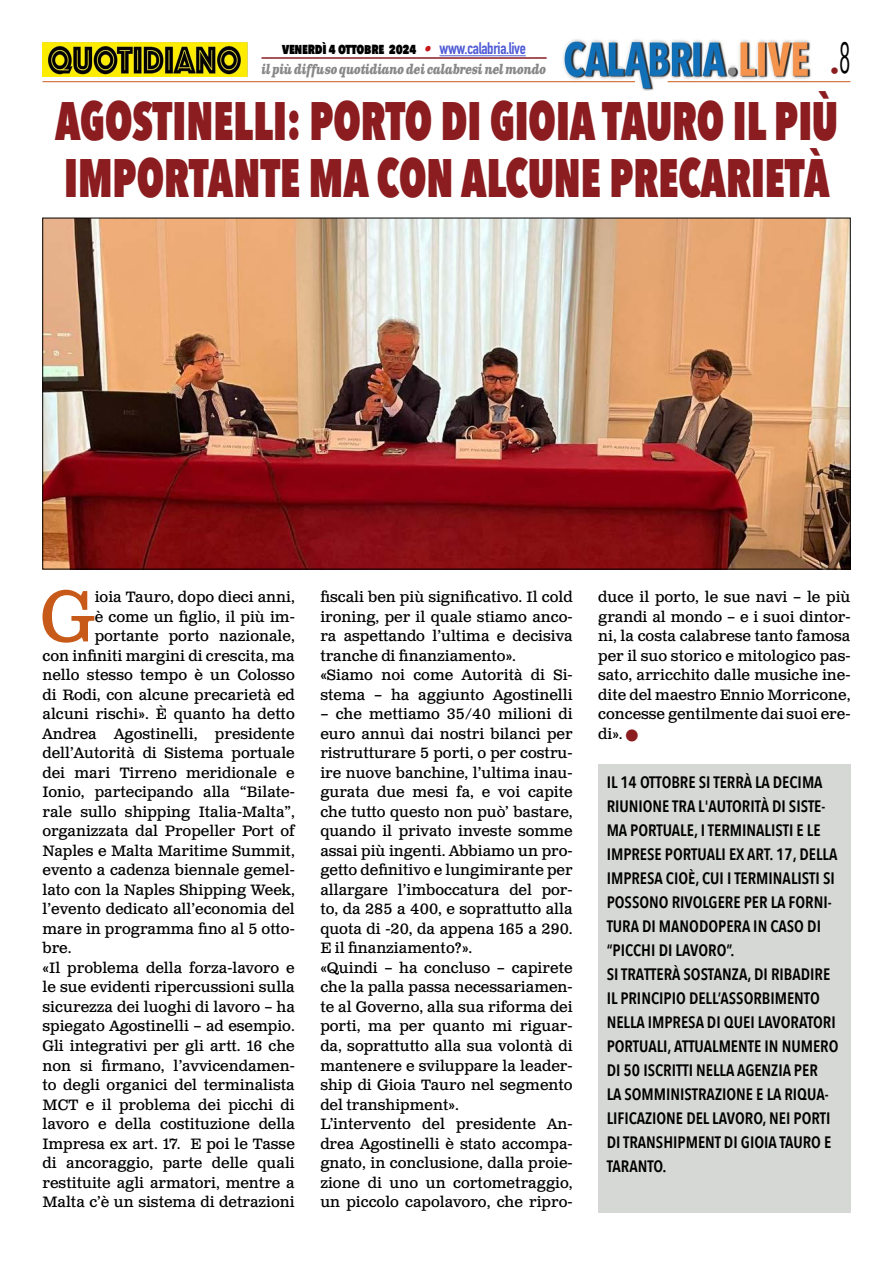
<style>
.page{position:relative;width:893px;height:1263px;background:#fff}
.page>*{position:absolute;margin:0;border:0;box-sizing:border-box;transform-origin:0 0}
.t1{font:71.25px "Clarendon Text Pro";color:#c85a19}
.t2{font:800 54px/57px "Avenir Next Condensed";color:#8b1c1f;scale:.79 1}
.t3{font:18px "Avenir Next Condensed";color:#8b1c1f}
.t4{font:600 16.5px/24px "Avenir Next Condensed";color:#000}
.t5{font:15px/19.5px "Clarendon Text Pro";color:#000}
.t6{font:800 15px "Avenir Next Condensed";letter-spacing:-.02em;color:#000;scale:.9 1}
.t7{font:italic 700 13.5px "Clarendon Text Pro";letter-spacing:-.04em;color:#878787;scale:.79 1}
.s1{font-family:"Clarendon Text Pro";font-weight:700;font-style:italic;color:#ca181a}
.s2{font-family:"DIN Condensed";font-weight:700;font-size:16.5px;color:#4f5cd6}
.s3{color:#8b1c1f}
</style>
<div class="page">
<img style="left:563px;top:39px;width:248px;height:51px">
<hr style="left:43px;top:81px;width:592px;height:1px;background:#c85a19">
<hr style="left:668px;top:81px;width:182px;height:1px;background:#c85a19">
<hr style="left:439px;top:55px;width:87px;height:1px;background:#4f5cd6">
<hr style="left:261px;top:57px;width:286px;height:2px;background:#8b1c1f">
<img style="left:43px;top:42px;width:204px;height:35px">
<img style="left:45px;top:220px;width:803px;height:347px">
<div style="left:598px;top:764px;width:252px;height:449px;background:#d6d8d5"></div>
<p class="t3" style="left:830px;top:55px;width:22px">•<sup>8</sup></p>
<p class="t6" style="left:282px;top:39px;width:272px">venerdì 4 ottobre 2024 <span class="s1">•</span> <span class="s2">www.calabria.live</span></p>
<p class="t7" style="left:261px;top:61px;width:362px">il più diffuso quotidiano dei calabresi nel mondo</p>
<h2 class="t2" style="left:55px;top:92px;width:993px">AGOSTINELLI: PORTO DI GIOIA TAURO IL PIÙ<br>IMPORTANTE MA CON ALCUNE PRECARIETÀ</h2>
<h1 class="t1" style="left:40px;top:574px;width:56px">G</h1>
<p class="t5" style="left:95px;top:588px;width:202px">ioia Tauro, dopo dieci anni,</p>
<p class="t5" style="left:95px;top:608px;width:202px">è come un figlio, il più im-</p>
<p class="t5" style="left:95px;top:627px;width:202px">portante porto nazionale,</p>
<p class="t5" style="left:43px;top:647px;width:254px">con infiniti margini di crescita, ma</p>
<p class="t5" style="left:43px;top:666px;width:254px">nello stesso tempo è un Colosso</p>
<p class="t5" style="left:43px;top:686px;width:254px">di Rodi, con alcune precarietà ed</p>
<p class="t5" style="left:43px;top:705px;width:254px">alcuni rischi». È quanto ha detto</p>
<p class="t5" style="left:43px;top:725px;width:254px">Andrea Agostinelli, presidente</p>
<p class="t5" style="left:43px;top:744px;width:254px">dell’Autorità di Sistema portuale</p>
<p class="t5" style="left:43px;top:764px;width:254px">dei mari Tirreno meridionale e</p>
<p class="t5" style="left:43px;top:783px;width:254px">Ionio, partecipando alla “Bilate-</p>
<p class="t5" style="left:43px;top:803px;width:254px">rale sullo shipping Italia-Malta”,</p>
<p class="t5" style="left:43px;top:822px;width:254px">organizzata dal Propeller Port of</p>
<p class="t5" style="left:43px;top:842px;width:254px">Naples e Malta Maritime Summit,</p>
<p class="t5" style="left:43px;top:861px;width:254px">evento a cadenza biennale gemel-</p>
<p class="t5" style="left:43px;top:881px;width:254px">lato con la Naples Shipping Week,</p>
<p class="t5" style="left:43px;top:900px;width:254px">l’evento dedicato all’economia del</p>
<p class="t5" style="left:43px;top:920px;width:254px">mare in programma fino al 5 otto-</p>
<p class="t5" style="left:43px;top:939px;width:31px">bre.</p>
<p class="t5" style="left:43px;top:959px;width:254px">«Il problema della forza-lavoro e</p>
<p class="t5" style="left:43px;top:978px;width:254px">le sue evidenti ripercussioni sulla</p>
<p class="t5" style="left:43px;top:998px;width:254px">sicurezza dei luoghi di lavoro – ha</p>
<p class="t5" style="left:43px;top:1017px;width:254px">spiegato Agostinelli – ad esempio.</p>
<p class="t5" style="left:43px;top:1037px;width:254px">Gli integrativi per gli artt. 16 che</p>
<p class="t5" style="left:43px;top:1056px;width:254px">non si firmano, l’avvicendamen-</p>
<p class="t5" style="left:43px;top:1076px;width:254px">to degli organici del terminalista</p>
<p class="t5" style="left:43px;top:1095px;width:254px">MCT e il problema dei picchi di</p>
<p class="t5" style="left:43px;top:1115px;width:254px">lavoro e della costituzione della</p>
<p class="t5" style="left:43px;top:1134px;width:254px">Impresa ex art. 17. E poi le Tasse</p>
<p class="t5" style="left:43px;top:1154px;width:254px">di ancoraggio, parte delle quali</p>
<p class="t5" style="left:43px;top:1173px;width:254px">restituite agli armatori, mentre a</p>
<p class="t5" style="left:43px;top:1193px;width:254px">Malta c’è un sistema di detrazioni</p>
<p class="t5" style="left:320px;top:588px;width:254px">fiscali ben più significativo. Il cold ironing, per il quale stiamo anco&shy;ra aspettando l’ultima e decisiva tranche di finanziamento».<br>«Siamo noi come Autorità di Si&shy;stema – ha aggiunto Agostinelli</p>
<p class="t5" style="left:320px;top:705px;width:254px">– che mettiamo 35/40 milioni di euro annuì dai nostri bilanci per ristrutturare 5 porti, o per costru&shy;ire nuove banchine, l’ultima inau&shy;gurata due mesi fa, e voi capite che tutto questo non può’ bastare, quando il privato investe somme assai più ingenti. Abbiamo un pro&shy;getto definitivo e lungimirante per allargare l’imboccatura del por&shy;to, da 285 a 400, e soprattutto alla quota di -20, da appena 165 a 290.<br>E il finanziamento?».<br>«Quindi – ha concluso – capirete che la palla passa necessariamen&shy;te al Governo, alla sua riforma dei porti, ma per quanto mi riguar&shy;da, soprattutto alla sua volontà di mantenere e sviluppare la leader&shy;ship di Gioia Tauro nel segmento del transhipment».<br>L’intervento del presidente An&shy;drea Agostinelli è stato accompa&shy;gnato, in conclusione, dalla proie&shy;zione di uno un cortometraggio, un piccolo capolavoro, che ripro-</p>
<p class="t5" style="left:598px;top:588px;width:254px;text-align:justify">duce il porto, le sue navi – le più grandi al mondo – e i suoi dintor&shy;ni, la costa calabrese tanto famosa per il suo storico e mitologico pas&shy;sato, arricchito dalle musiche ine&shy;dite del maestro Ennio Morricone, concesse gentilmente dai suoi ere&shy;di». <span class="s3">■</span></p>
<p class="t4" style="left:607px;top:770px;width:233px">IL 14 OTTOBRE SI TERRÀ LA DECIMA<br>RIUNIONE TRA L'AUTORITÀ DI SISTE-<br>MA PORTUALE, I TERMINALISTI E LE<br>IMPRESE PORTUALI EX ART. 17, DELLA<br>IMPRESA CIOÈ, CUI I TERMINALISTI SI<br>POSSONO RIVOLGERE PER LA FORNI-<br>TURA DI MANODOPERA IN CASO DI “PICCHI DI LAVORO”.<br>SI TRATTERÀ SOSTANZA, DI RIBADIRE<br>IL PRINCIPIO DELL’ASSORBIMENTO<br>NELLA IMPRESA DI QUEI LAVORATORI<br>PORTUALI, ATTUALMENTE IN NUMERO<br>DI 50 ISCRITTI NELLA AGENZIA PER<br>LA SOMMINISTRAZIONE E LA RIQUA-<br>LIFICAZIONE DEL LAVORO, NEI PORTI<br>DI TRANSHIPMENT DI GIOIA TAURO E<br>TARANTO.</p>
</div>
